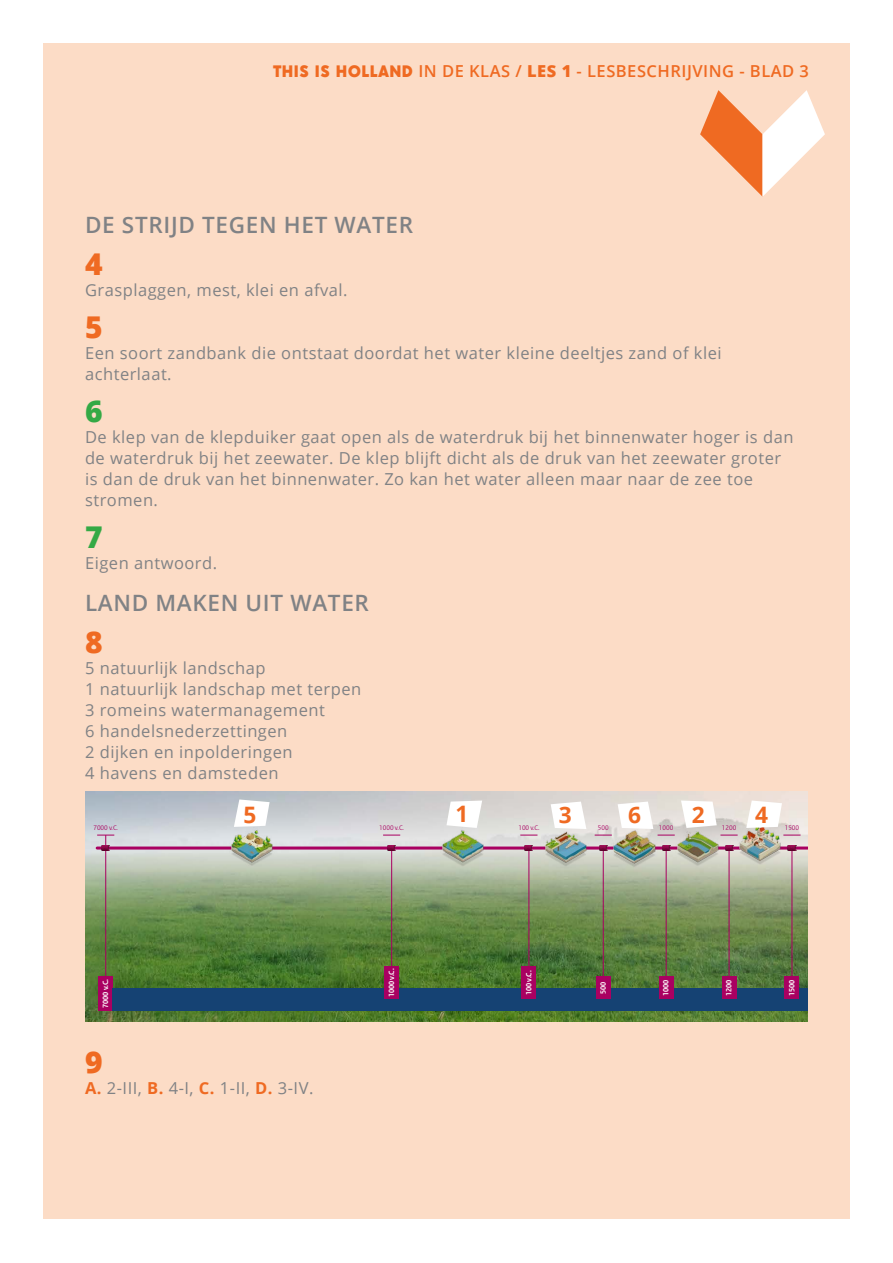
<style>
.page{position:relative;width:893px;height:1263px;background:#fcdcc6}
.page>*{position:absolute;margin:0;border:0;box-sizing:border-box;transform-origin:0 0}
.TIHOL_plat{font:800 30px "Open Sans";color:#ef6a22}
.TIHOL_plat-2{font:800 30px "Open Sans";color:#34a945}
.TIHOL_plat-3{font:700 22.65px "Open Sans";color:#ef6a22}
.TIHOL_kopje_grijs_ka{font:600 22.5px "Open Sans";letter-spacing:.03em;color:#808285}
.TIHOL_plat-4{font:16.5px/21px "Open Sans";letter-spacing:.03em;color:#808285}
.Brood{font:600 16.5px "Open Sans";letter-spacing:.03em;color:#ef6a22}
.t1{font:700 8.1px "Rijksoverheid Sans Heading";color:#fff}
.t2{font:7.05px "Rijksoverheid Sans Heading";color:#a90061}
.s1{font-family:"Acre";font-weight:800}
.s2{font-weight:800}
.s3{font-weight:700;color:#ef6a22}
</style>
<div class="page">
<div style="left:0;top:0;width:42px;height:1236px;background:#fff"></div>
<div style="left:0;top:0;width:893px;height:43px;background:#fff"></div>
<div style="left:0;top:1219px;width:893px;height:44px;background:#fff"></div>
<div style="left:850px;top:0;width:43px;height:1263px;background:#fff"></div>
<svg style="left:700px;top:90px;width:125px;height:107px"></svg>
<img style="left:85px;top:792px;width:723px;height:230px">
<hr style="left:105px;top:835px;width:1px;height:153px;background:#a90061">
<hr style="left:391px;top:848px;width:1px;height:140px;background:#a90061">
<hr style="left:528px;top:848px;width:1px;height:140px;background:#a90061">
<hr style="left:603px;top:848px;width:1px;height:140px;background:#a90061">
<hr style="left:666px;top:848px;width:1px;height:140px;background:#a90061">
<hr style="left:729px;top:848px;width:1px;height:140px;background:#a90061">
<hr style="left:791px;top:848px;width:1px;height:140px;background:#a90061">
<svg style="left:97px;top:834px;width:17px;height:1px"></svg>
<svg style="left:383px;top:834px;width:17px;height:1px"></svg>
<svg style="left:720px;top:834px;width:18px;height:1px"></svg>
<svg style="left:783px;top:834px;width:17px;height:1px"></svg>
<svg style="left:595px;top:834px;width:17px;height:1px"></svg>
<svg style="left:520px;top:834px;width:17px;height:1px"></svg>
<div style="left:99px;top:976px;width:14px;height:35px;background:#a90061"></div>
<div style="left:113px;top:988px;width:695px;height:23px;background:#154273"></div>
<hr style="left:97px;top:846px;width:711px;height:3px;background:#a90061">
<svg style="left:788px;top:846px;width:8px;height:4px"></svg>
<svg style="left:662px;top:846px;width:8px;height:4px"></svg>
<svg style="left:599px;top:846px;width:8px;height:4px"></svg>
<svg style="left:525px;top:846px;width:8px;height:4px"></svg>
<svg style="left:725px;top:846px;width:8px;height:4px"></svg>
<svg style="left:388px;top:846px;width:8px;height:4px"></svg>
<svg style="left:102px;top:846px;width:8px;height:4px"></svg>
<div style="left:384px;top:966px;width:15px;height:33px;background:#a90061"></div>
<div style="left:522px;top:966px;width:14px;height:33px;background:#a90061"></div>
<div style="left:596px;top:976px;width:14px;height:23px;background:#a90061"></div>
<div style="left:659px;top:976px;width:14px;height:23px;background:#a90061"></div>
<div style="left:722px;top:976px;width:14px;height:23px;background:#a90061"></div>
<div style="left:785px;top:976px;width:14px;height:23px;background:#a90061"></div>
<img style="left:229px;top:824px;width:45px;height:47px">
<img style="left:441px;top:824px;width:45px;height:47px">
<img style="left:543px;top:824px;width:46px;height:47px">
<img style="left:612px;top:827px;width:45px;height:47px">
<img style="left:675px;top:824px;width:45px;height:47px">
<img style="left:738px;top:824px;width:45px;height:47px">
<svg style="left:234px;top:799px;width:36px;height:28px"></svg>
<svg style="left:446px;top:800px;width:36px;height:28px"></svg>
<svg style="left:551px;top:801px;width:35px;height:28px"></svg>
<svg style="left:618px;top:801px;width:57px;height:34px;background:#ebe7e4"></svg>
<svg style="left:681px;top:800px;width:36px;height:28px"></svg>
<svg style="left:746px;top:800px;width:36px;height:28px"></svg>
<p class="Brood" style="left:273px;top:60px;width:537px"><span class="s1">THIS IS HOLLAND</span> IN DE KLAS / <span class="s2">LES 1</span> - LESBESCHRIJVING - BLAD 3</p>
<p class="TIHOL_kopje_grijs_ka" style="left:85px;top:210px;width:330px">DE STRIJD TEGEN HET WATER</p>
<p class="TIHOL_plat" style="left:85px;top:241px;width:19px">4</p>
<p class="TIHOL_plat-4" style="left:85px;top:279px;width:264px">Grasplaggen, mest, klei en afval.</p>
<p class="TIHOL_plat" style="left:85px;top:304px;width:19px">5</p>
<p class="TIHOL_plat-4" style="left:85px;top:342px;width:638px">Een soort zandbank die ontstaat doordat het water kleine deeltjes zand of klei achterlaat.</p>
<p class="TIHOL_plat-2" style="left:85px;top:388px;width:19px">6</p>
<p class="TIHOL_plat-4" style="left:85px;top:426px;width:710px">De klep van de klepduiker gaat open als de waterdruk bij het binnenwater hoger is dan de waterdruk bij het zeewater. De klep blijft dicht als de druk van het zeewater groter is dan de druk van het binnenwater. Zo kan het water alleen maar naar de zee toe stromen.</p>
<p class="TIHOL_plat-2" style="left:85px;top:514px;width:19px">7</p>
<p class="TIHOL_plat-4" style="left:85px;top:552px;width:134px">Eigen antwoord.</p>
<p class="TIHOL_kopje_grijs_ka" style="left:85px;top:588px;width:285px">LAND MAKEN UIT WATER</p>
<p class="TIHOL_plat" style="left:85px;top:619px;width:19px">8</p>
<p class="TIHOL_plat-4" style="left:85px;top:657px;width:182px">5 natuurlijk landschap</p>
<p class="TIHOL_plat-4" style="left:85px;top:678px;width:278px">1 natuurlijk landschap met terpen</p>
<p class="TIHOL_plat-4" style="left:85px;top:699px;width:241px">3 romeins watermanagement</p>
<p class="TIHOL_plat-4" style="left:85px;top:720px;width:204px">6 handelsnederzettingen</p>
<p class="TIHOL_plat-4" style="left:85px;top:741px;width:209px">2 dijken en inpolderingen</p>
<p class="TIHOL_plat-4" style="left:85px;top:762px;width:195px">4 havens en damsteden</p>
<p class="TIHOL_plat-3" style="left:244px;top:798px;width:14px">5</p>
<p class="TIHOL_plat-3" style="left:455px;top:798px;width:14px">1</p>
<p class="TIHOL_plat-3" style="left:559px;top:798px;width:14px">3</p>
<p class="TIHOL_plat-3" style="left:628px;top:799px;width:14px">6</p>
<p class="TIHOL_plat-3" style="left:692px;top:798px;width:14px">2</p>
<p class="TIHOL_plat-3" style="left:755px;top:799px;width:14px">4</p>
<p class="t2" style="left:93px;top:823px;width:26px">7000 v.C.</p>
<p class="t2" style="left:379px;top:823px;width:26px">1000 v.C.</p>
<p class="t2" style="left:518px;top:823px;width:23px">100 v.C.</p>
<p class="t2" style="left:598px;top:823px;width:12px">500</p>
<p class="t2" style="left:659px;top:823px;width:16px">1000</p>
<p class="t2" style="left:722px;top:823px;width:16px">1200</p>
<p class="t2" style="left:785px;top:823px;width:16px">1500</p>
<p class="t1" style="left:101px;top:1008px;width:30px;rotate:-90deg">7000 v.C.</p>
<p class="t1" style="left:387px;top:997px;width:30px;rotate:-90deg">1000 v.C.</p>
<p class="t1" style="left:524px;top:995px;width:26px;rotate:-90deg">100 v.C.</p>
<p class="t1" style="left:598px;top:994px;width:14px;rotate:-90deg">500</p>
<p class="t1" style="left:661px;top:996px;width:18px;rotate:-90deg">1000</p>
<p class="t1" style="left:724px;top:996px;width:18px;rotate:-90deg">1200</p>
<p class="t1" style="left:787px;top:996px;width:18px;rotate:-90deg">1500</p>
<p class="TIHOL_plat" style="left:85px;top:1039px;width:19px">9</p>
<p class="TIHOL_plat-4" style="left:85px;top:1077px;width:230px"><span class="s3">A.</span> 2-III, <span class="s3">B.</span> 4-I, <span class="s3">C.</span> 1-II, <span class="s3">D.</span> 3-IV.</p>
</div>
